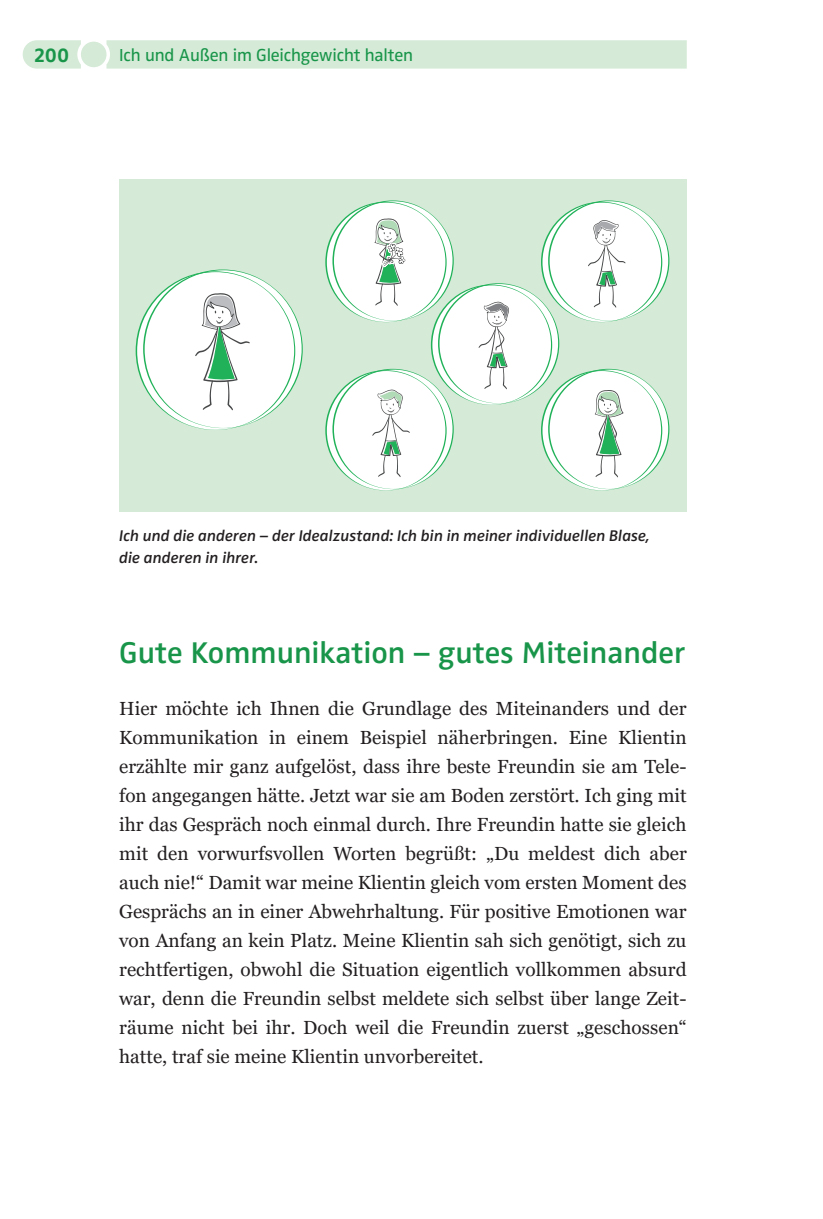
<style>
.page{position:relative;width:823px;height:1219px;background:#fff}
.page>*{position:absolute;margin:0;border:0;box-sizing:border-box;transform-origin:0 0}
.t1{font:600 31px "Zwo Pro";color:#19954a}
.t2{font:700 20.8px "Zwo Pro";color:#19954a}
.t3{font:19px/29px "Georgia Pro";color:#231f20;text-align:justify}
.t4{font:18px "Zwo Pro";letter-spacing:-.01em;color:#19954a}
.t5{font:italic 600 16px/22px "Zwo Pro";color:#231f20}
</style>
<div class="page">
<div style="left:119px;top:179px;width:567px;height:333px;background:#d5ead7"></div>
<svg style="left:135px;top:269px;width:167px;height:161px"></svg>
<svg style="left:325px;top:200px;width:344px;height:290px"></svg>
<svg style="left:23px;top:40px;width:663px;height:29px;background:#d6ead8"></svg>
<p class="t2" style="left:34px;top:42px;width:36px">200</p>
<p class="t4" style="left:119px;top:44px;width:295px">Ich und Außen im Gleichgewicht halten</p>
<p class="t5" style="left:119px;top:525px;width:532px">Ich und die anderen – der Idealzustand: Ich bin in meiner individuellen Blase, die anderen in ihrer.</p>
<h1 class="t1" style="left:119px;top:634px;width:567px">Gute Kommunikation – gutes Miteinander</h1>
<p class="t3" style="left:119px;top:694px;width:569px">Hier möchte ich Ihnen die Grundlage des Miteinanders und der Kommunikation in einem Beispiel näherbringen. Eine Klientin erzählte mir ganz aufgelöst, dass ihre beste Freundin sie am Tele&shy;fon angegangen hätte. Jetzt war sie am Boden zerstört. Ich ging mit ihr das Gespräch noch einmal durch. Ihre Freundin hatte sie gleich mit den vorwurfsvollen Worten begrüßt: „Du meldest dich aber auch nie!“ Damit war meine Klientin gleich vom ersten Moment des Gesprächs an in einer Abwehrhaltung. Für positive Emotionen war von Anfang an kein Platz. Meine Klientin sah sich genötigt, sich zu rechtfertigen, obwohl die Situation eigentlich vollkommen absurd war, denn die Freundin selbst meldete sich selbst über lange Zeit&shy;räume nicht bei ihr. Doch weil die Freundin zuerst „geschossen“ hatte, traf sie meine Klientin unvorbereitet.</p>
</div>
